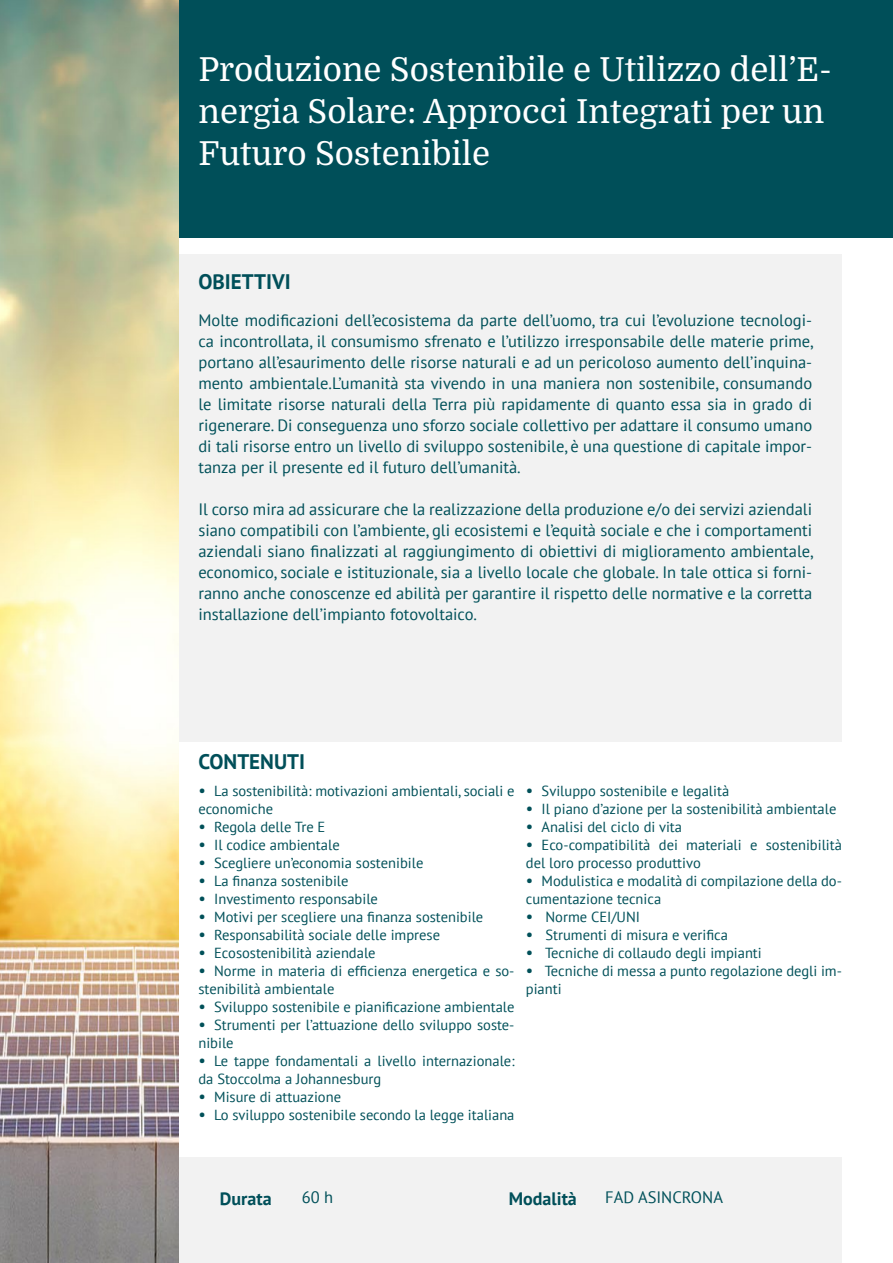
<style>
.page{position:relative;width:893px;height:1263px;background:#fff}
.page>*{position:absolute;margin:0;border:0;box-sizing:border-box;transform-origin:0 0}
.t1{font:33px/42px "Domine";color:#fff}
.t2{font:700 21px "PT Sans";color:#004f59}
.t3{font:700 18px "PT Sans";color:#004f59}
.t4{font:16.5px/21px "PT Sans";color:#005059;text-align:justify}
.t5{font:14.55px/18px "PT Sans";color:#005059}
.s1{font-size:16.5px}
</style>
<div class="page">
<div style="left:123px;top:255px;width:719px;height:487px;background:#f2f2f2"></div>
<div style="left:123px;top:1158px;width:719px;height:105px;background:#f2f2f2"></div>
<div style="left:179px;top:0;width:714px;height:238px;background:#004f59"></div>
<img style="left:0;top:0;width:179px;height:1263px">
<h1 class="t1" style="left:198px;top:49px;width:635px">Produzione Sostenibile e Utilizzo dell’E&shy;nergia Solare: Approcci Integrati per un<br>Futuro Sostenibile</h1>
<p class="t2" style="left:198px;top:267px;width:94px">OBIETTIVI</p>
<p class="t4" style="left:198px;top:309px;width:616px">Molte modificazioni dell’ecosistema da parte dell’uomo, tra cui l’evoluzione tecnologi&shy;ca incontrollata, il consumismo sfrenato e l’utilizzo irresponsabile delle materie prime, portano all’esaurimento delle risorse naturali e ad un pericoloso aumento dell’inquina&shy;mento ambientale.L’umanità sta vivendo in una maniera non sostenibile, consumando le limitate risorse naturali della Terra più rapidamente di quanto essa sia in grado di rigenerare. Di conseguenza uno sforzo sociale collettivo per adattare il consumo umano di tali risorse entro un livello di sviluppo sostenibile, è una questione di capitale impor&shy;tanza per il presente ed il futuro dell’umanità.</p>
<p class="t4" style="left:198px;top:498px;width:616px">Il corso mira ad assicurare che la realizzazione della produzione e/o dei servizi aziendali siano compatibili con l’ambiente, gli ecosistemi e l’equità sociale e che i comportamenti aziendali siano finalizzati al raggiungimento di obiettivi di miglioramento ambientale, economico, sociale e istituzionale, sia a livello locale che globale. In tale ottica si forni&shy;ranno anche conoscenze ed abilità per garantire il rispetto delle normative e la corretta installazione dell’impianto fotovoltaico.</p>
<p class="t2" style="left:198px;top:747px;width:108px">CONTENUTI</p>
<p class="t5" style="left:198px;top:782px;width:318px"><span class="s1">•</span> La sostenibilità: motivazioni ambientali, sociali e economiche</p>
<p class="t5" style="left:198px;top:818px;width:128px"><span class="s1">•</span> Regola delle Tre E</p>
<p class="t5" style="left:198px;top:836px;width:143px"><span class="s1">•</span> Il codice ambientale</p>
<p class="t5" style="left:198px;top:854px;width:226px"><span class="s1">•</span> Scegliere un’economia sostenibile</p>
<p class="t5" style="left:198px;top:872px;width:152px"><span class="s1">•</span> La finanza sostenibile</p>
<p class="t5" style="left:198px;top:890px;width:181px"><span class="s1">•</span> Investimento responsabile</p>
<p class="t5" style="left:198px;top:908px;width:286px"><span class="s1">•</span> Motivi per scegliere una finanza sostenibile</p>
<p class="t5" style="left:198px;top:926px;width:243px"><span class="s1">•</span> Responsabilità sociale delle imprese</p>
<p class="t5" style="left:198px;top:944px;width:179px"><span class="s1">•</span> Ecosostenibilità aziendale</p>
<p class="t5" style="left:198px;top:962px;width:318px"><span class="s1">•</span> Norme in materia di efficienza energetica e so&shy;stenibilità ambientale</p>
<p class="t5" style="left:198px;top:998px;width:318px"><span class="s1">•</span> Sviluppo sostenibile e pianificazione ambientale</p>
<p class="t5" style="left:198px;top:1016px;width:318px"><span class="s1">•</span> Strumenti per l’attuazione dello sviluppo soste&shy;nibile</p>
<p class="t5" style="left:198px;top:1052px;width:318px"><span class="s1">•</span> Le tappe fondamentali a livello internazionale: da Stoccolma a Johannesburg</p>
<p class="t5" style="left:198px;top:1088px;width:144px"><span class="s1">•</span> Misure di attuazione</p>
<p class="t5" style="left:198px;top:1106px;width:318px"><span class="s1">•</span> Lo sviluppo sostenibile secondo la legge italiana</p>
<p class="t5" style="left:526px;top:782px;width:205px"><span class="s1">•</span> Sviluppo sostenibile e legalità</p>
<p class="t5" style="left:526px;top:800px;width:312px"><span class="s1">•</span> Il piano d’azione per la sostenibilità ambientale</p>
<p class="t5" style="left:526px;top:818px;width:158px"><span class="s1">•</span> Analisi del ciclo di vita</p>
<p class="t5" style="left:526px;top:836px;width:318px"><span class="s1">•</span> Eco-compatibilità dei materiali e sostenibilità del loro processo produttivo</p>
<p class="t5" style="left:526px;top:872px;width:318px"><span class="s1">•</span> Modulistica e modalità di compilazione della do&shy;cumentazione tecnica</p>
<p class="t5" style="left:526px;top:908px;width:116px"><span class="s1">•</span> Norme CEI/UNI</p>
<p class="t5" style="left:526px;top:926px;width:204px"><span class="s1">•</span> Strumenti di misura e verifica</p>
<p class="t5" style="left:526px;top:944px;width:237px"><span class="s1">•</span> Tecniche di collaudo degli impianti</p>
<p class="t5" style="left:526px;top:962px;width:318px"><span class="s1">•</span> Tecniche di messa a punto regolazione degli im&shy;pianti</p>
<p class="t4" style="left:302px;top:1187px;width:33px">60 h</p>
<p class="t4" style="left:605px;top:1187px;width:119px">FAD ASINCRONA</p>
<p class="t3" style="left:220px;top:1186px;width:53px">Durata</p>
<p class="t3" style="left:509px;top:1186px;width:70px">Modalità</p>
</div>
